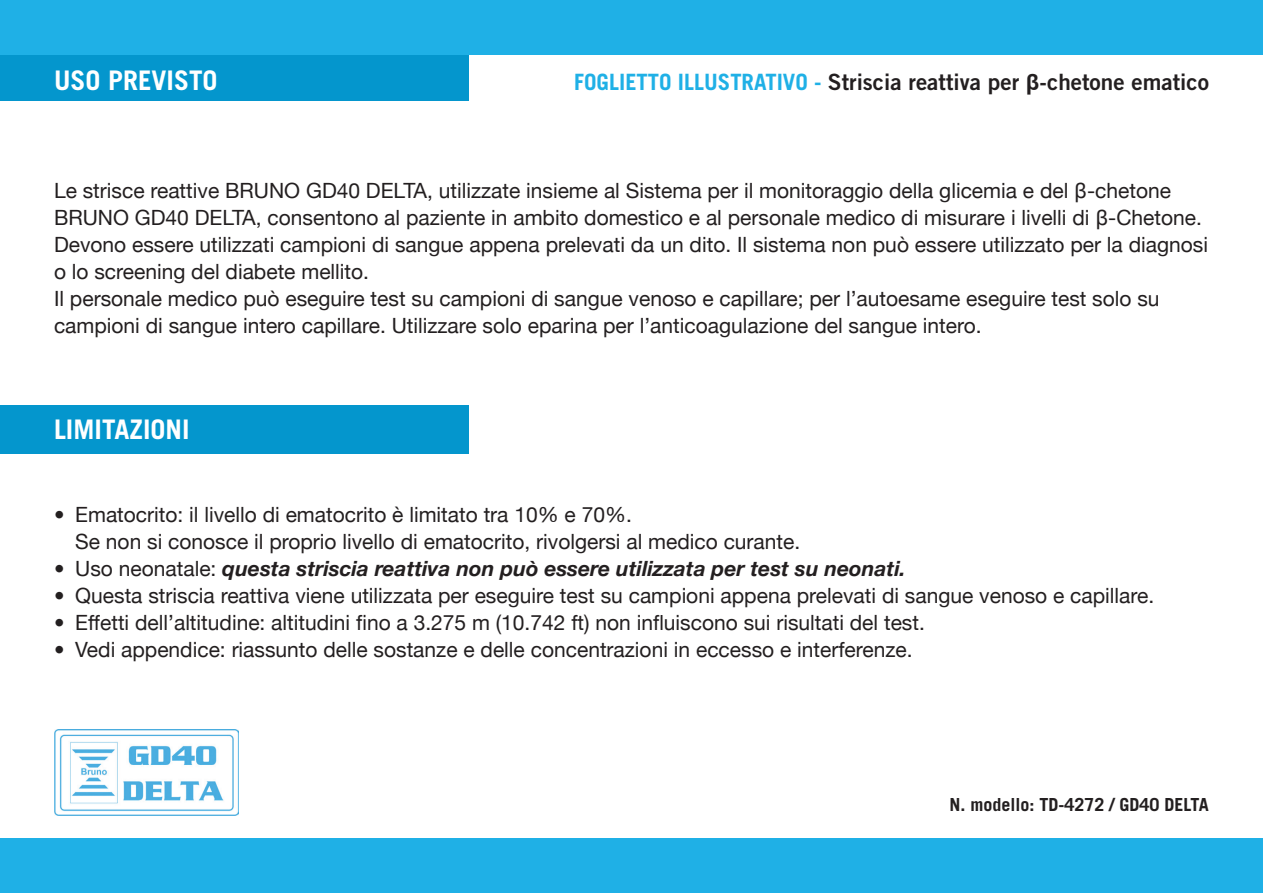
<style>
.page{position:relative;width:1263px;height:893px;background:#fff}
.page>*{position:absolute;margin:0;border:0;box-sizing:border-box;transform-origin:0 0}
.t1{font:700 27px "Trade Gothic LT Std";color:#fff}
.t2{font:22.5px "Trade Gothic LT Std Bd 2";color:#231f20}
.t3{font:21px/27px "Helvetica Neue";color:#231f20}
.t4{font:italic 700 21px "Helvetica Neue";color:#231f20}
.t5{font:700 18px "Trade Gothic LT Std";color:#231f20}
.s1{font-family:"Trade Gothic LT Std";font-weight:700;color:#1fb0e6}
.s2{font-family:"Helvetica";font-weight:700}
.s3{font-family:"Helvetica"}
.s4{font-weight:400;font-style:normal}
</style>
<div class="page">
<div style="left:0;top:52px;width:468px;height:49px;background:#0496cd"></div>
<div style="left:0;top:0;width:1263px;height:54px;background:#1fb0e6"></div>
<div style="left:0;top:839px;width:1263px;height:54px;background:#1fb0e6"></div>
<img style="left:54px;top:730px;width:184px;height:85px">
<div style="left:0;top:405px;width:468px;height:49px;background:#0496cd"></div>
<p class="t1" style="left:54px;top:64px;width:165px">USO PREVISTO</p>
<p class="t2" style="left:574px;top:68px;width:636px"><span class="s1">FOGLIETTO ILLUSTRATIVO -</span> Striscia reattiva per <span class="s2">β</span>-chetone ematico</p>
<p class="t3" style="left:54px;top:176px;width:1155px">Le strisce reattive BRUNO GD40 DELTA, utilizzate insieme al Sistema per il monitoraggio della glicemia e del <span class="s3">β</span>-chetone BRUNO GD40 DELTA, consentono al paziente in ambito domestico e al personale medico di misurare i livelli di <span class="s3">β</span>-Chetone.<br>Devono essere utilizzati campioni di sangue appena prelevati da un dito. Il sistema non può essere utilizzato per la diagnosi o lo screening del diabete mellito.<br>Il personale medico può eseguire test su campioni di sangue venoso e capillare; per l’autoesame eseguire test solo su campioni di sangue intero capillare. Utilizzare solo eparina per l’anticoagulazione del sangue intero.</p>
<p class="t1" style="left:54px;top:413px;width:137px">LIMITAZIONI</p>
<p class="t3" style="left:75px;top:500px;width:726px;text-indent:-21px">• Ematocrito: il livello di ematocrito è limitato tra 10% e 70%.<br>Se non si conosce il proprio livello di ematocrito, rivolgersi al medico curante.</p>
<p class="t4" style="left:54px;top:555px;width:853px"><span class="s4">• Uso neonatale:</span> questa striscia reattiva non può essere utilizzata per test su neonati.</p>
<p class="t3" style="left:54px;top:581px;width:1102px">• Questa striscia reattiva viene utilizzata per eseguire test su campioni appena prelevati di sangue venoso e capillare.</p>
<p class="t3" style="left:54px;top:608px;width:872px">• Effetti dell’altitudine: altitudini fino a 3.275 m (10.742 ft) non influiscono sui risultati del test.</p>
<p class="t3" style="left:54px;top:635px;width:860px">• Vedi appendice: riassunto delle sostanze e delle concentrazioni in eccesso e interferenze.</p>
<p class="t5" style="left:949px;top:793px;width:261px">N. modello: TD-4272 / GD40 DELTA</p>
</div>
